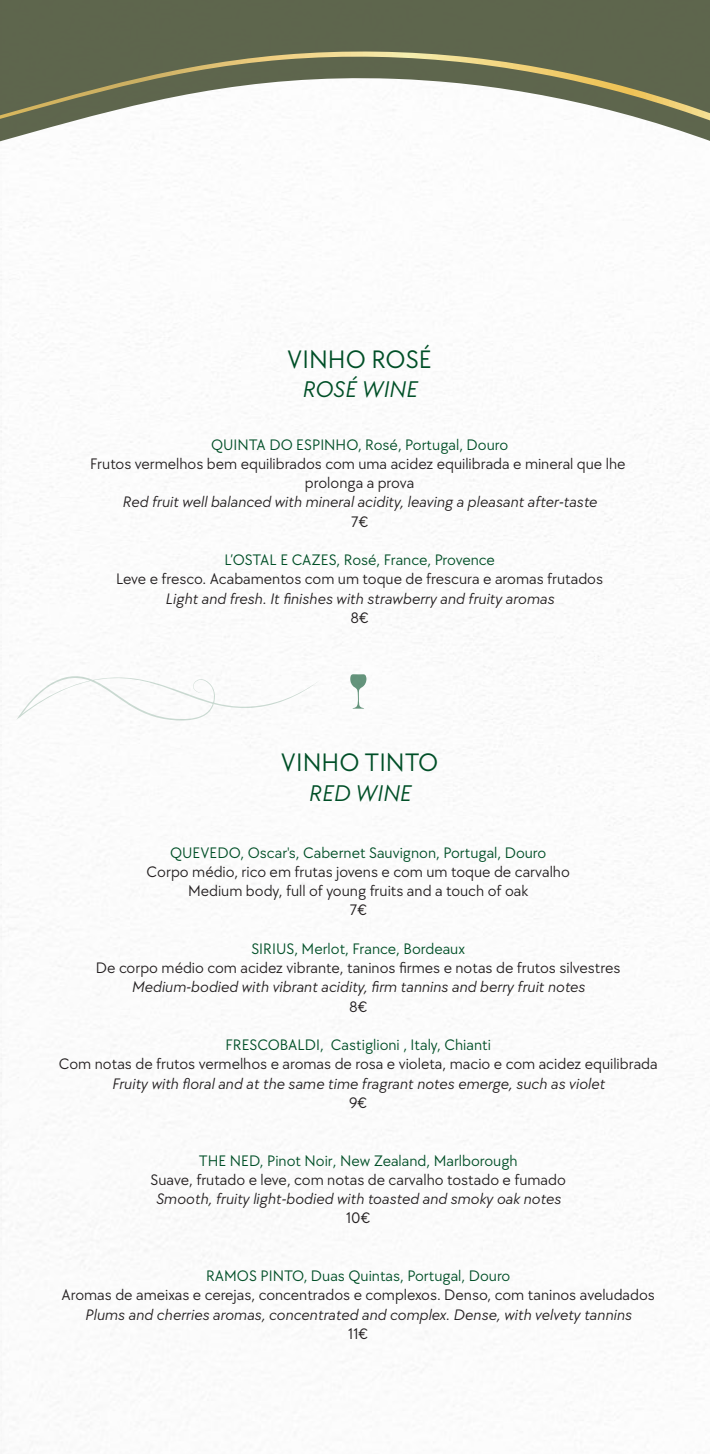
<style>
.page{position:relative;width:710px;height:1454px;background:#fff}
.page>*{position:absolute;margin:0;border:0;box-sizing:border-box;transform-origin:0 0}
.t1{font:26.25px "TT Chocolates";color:#004f27}
.t2{font:italic 23.45px "TT Chocolates";color:#004f27}
.t3{font:15.75px/19.2px "TT Chocolates";color:#231f20;text-align:center}
.t4{font:italic 15.75px "TT Chocolates";color:#231f20}
.t5{font:15.75px "TT Chocolates";color:#004f27}
</style>
<div class="page">
<svg style="left:0;top:0;width:709px;height:199px;fill:#5e664d"></svg>
<svg style="left:0;top:52px;width:709px;height:124px"></svg>
<svg style="left:350px;top:674px;width:16px;height:34px"></svg>
<svg style="left:16px;top:676px;width:301px;height:44px"></svg>
<h1 class="t1" style="left:287px;top:342px;width:146px">VINHO ROSÉ</h1>
<h2 class="t2" style="left:302px;top:374px;width:117px">ROSÉ WINE</h2>
<p class="t5" style="left:211px;top:434px;width:298px">QUINTA DO ESPINHO, Rosé, Portugal, Douro</p>
<p class="t3" style="left:90px;top:453px;width:536px">Frutos vermelhos bem equilibrados com uma acidez equilibrada e mineral que lhe prolonga a prova</p>
<p class="t4" style="left:122px;top:492px;width:476px">Red fruit well balanced with mineral acidity, leaving a pleasant after-taste</p>
<p class="t3" style="left:350px;top:511px;width:19px">7€</p>
<p class="t5" style="left:224px;top:549px;width:272px">L’OSTAL E CAZES, Rosé, France, Provence</p>
<p class="t3" style="left:116px;top:569px;width:488px">Leve e fresco. Acabamentos com um toque de frescura e aromas frutados</p>
<p class="t4" style="left:165px;top:588px;width:390px">Light and fresh. It finishes with strawberry and fruity aromas</p>
<p class="t3" style="left:350px;top:607px;width:20px">8€</p>
<h1 class="t1" style="left:281px;top:745px;width:159px">VINHO TINTO</h1>
<h2 class="t2" style="left:308px;top:777px;width:104px">RED WINE</h2>
<p class="t5" style="left:170px;top:842px;width:377px">QUEVEDO, Oscar's, Cabernet Sauvignon, Portugal, Douro</p>
<p class="t3" style="left:146px;top:861px;width:424px">Corpo médio, rico em frutas jovens e com um toque de carvalho<br>Medium body, full of young fruits and a touch of oak<br>7€</p>
<p class="t5" style="left:251px;top:938px;width:215px">SIRIUS, Merlot, France, Bordeaux</p>
<p class="t3" style="left:96px;top:957px;width:526px">De corpo médio com acidez vibrante, taninos firmes e notas de frutos silvestres</p>
<p class="t4" style="left:131px;top:977px;width:455px">Medium-bodied with vibrant acidity, firm tannins and berry fruit notes</p>
<p class="t3" style="left:349px;top:996px;width:20px">8€</p>
<p class="t5" style="left:225px;top:1034px;width:267px">FRESCOBALDI, Castiglioni , Italy, Chianti</p>
<p class="t3" style="left:59px;top:1054px;width:600px">Com notas de frutos vermelhos e aromas de rosa e violeta, macio e com acidez equilibrada</p>
<p class="t4" style="left:112px;top:1073px;width:494px">Fruity with floral and at the same time fragrant notes emerge, such as violet</p>
<p class="t3" style="left:349px;top:1092px;width:20px">9€</p>
<p class="t5" style="left:199px;top:1150px;width:320px">THE NED, Pinot Noir, New Zealand, Marlborough</p>
<p class="t3" style="left:150px;top:1169px;width:417px">Suave, frutado e leve, com notas de carvalho tostado e fumado</p>
<p class="t4" style="left:156px;top:1188px;width:406px">Smooth, fruity light-bodied with toasted and smoky oak notes</p>
<p class="t3" style="left:346px;top:1208px;width:26px">10€</p>
<p class="t5" style="left:206px;top:1265px;width:306px">RAMOS PINTO, Duas Quintas, Portugal, Douro</p>
<p class="t3" style="left:61px;top:1285px;width:594px">Aromas de ameixas e cerejas, concentrados e complexos. Denso, com taninos aveludados</p>
<p class="t4" style="left:85px;top:1304px;width:548px">Plums and cherries aromas, concentrated and complex. Dense, with velvety tannins</p>
<p class="t3" style="left:348px;top:1323px;width:21px">11€</p>
</div>
